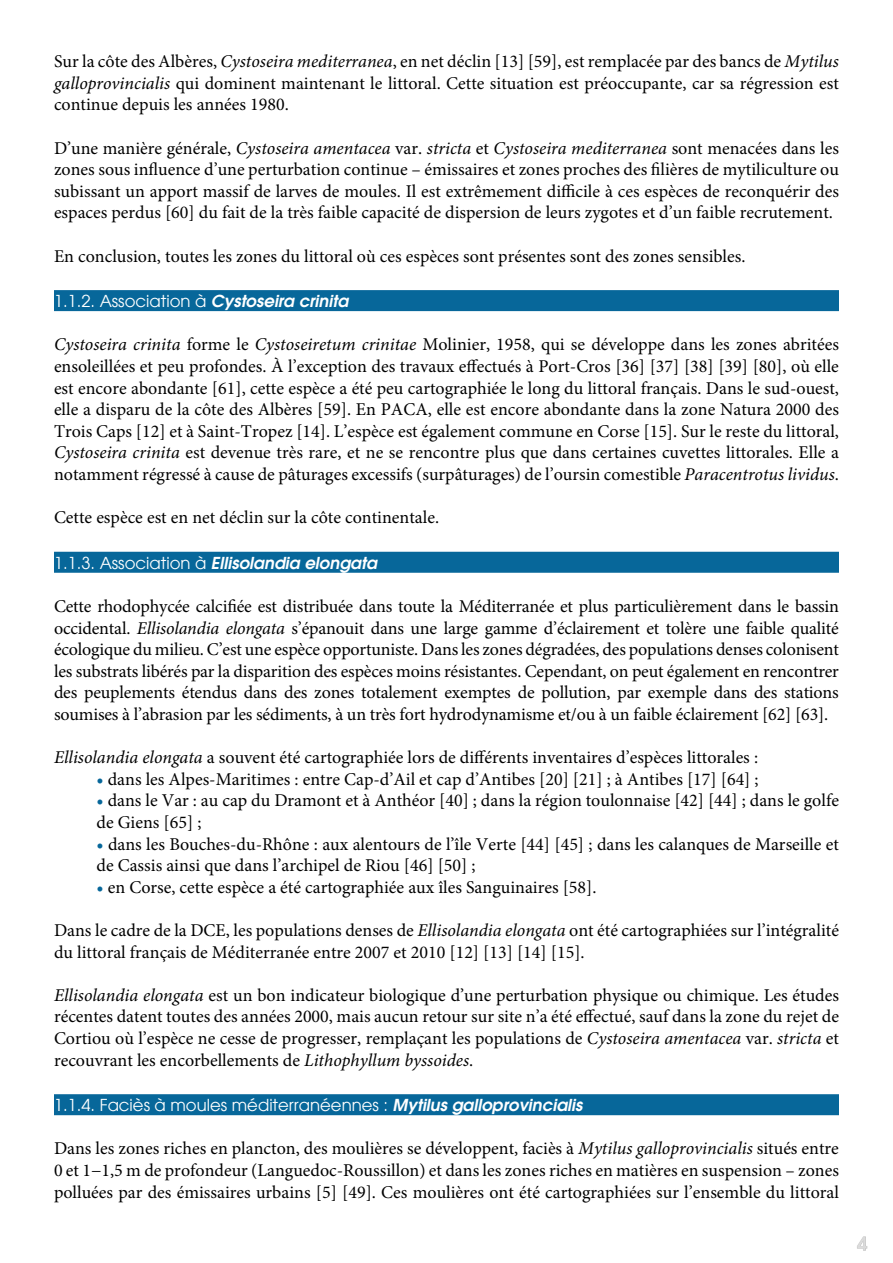
<style>
.page{position:relative;width:893px;height:1263px;background:#fff}
.page>*{position:absolute;margin:0;border:0;box-sizing:border-box;transform-origin:0 0}
.t1{font:18px/21.6px "Minion Pro";color:#000;text-align:justify}
.t2{font:500 18px "Avant Garde LT";color:#dadada}
.t3{font:16.5px "Avant Garde LT";color:#fff}
.t4{font:italic 600 16.5px "Avant Garde LT";color:#fff}
.s1{font-style:italic}
.s2{font-weight:600;font-style:italic}
.s3{font-weight:400;font-style:normal}
.s4{font-weight:700;color:#07679a}
</style>
<div class="page">
<svg style="left:857px;top:1236px;width:10px;height:15px"></svg>
<div style="left:54px;top:290px;width:785px;height:21px;background:#07679a"></div>
<div style="left:54px;top:552px;width:785px;height:21px;background:#07679a"></div>
<div style="left:54px;top:1094px;width:785px;height:21px;background:#07679a"></div>
<p class="t1" style="left:54px;top:51px;width:786px">Sur la côte des Albères, <span class="s1">Cystoseira mediterranea</span>, en net déclin [13] [59], est remplacée par des bancs de <span class="s1">Mytilus galloprovincialis</span> qui dominent maintenant le littoral. Cette situation est préoccupante, car sa régression est continue depuis les années 1980.</p>
<p class="t1" style="left:54px;top:137px;width:786px">D’une manière générale, <span class="s1">Cystoseira amentacea</span> var. <span class="s1">stricta</span> et <span class="s1">Cystoseira mediterranea</span> sont menacées dans les zones sous influence d’une perturbation continue – émissaires et zones proches des filières de mytiliculture ou subissant un apport massif de larves de moules. Il est extrêmement difficile à ces espèces de reconquérir des espaces perdus [60] du fait de la très faible capacité de dispersion de leurs zygotes et d’un faible recrutement.</p>
<p class="t1" style="left:54px;top:245px;width:693px">En conclusion, toutes les zones du littoral où ces espèces sont présentes sont des zones sensibles.</p>
<p class="t3" style="left:54px;top:291px;width:296px">1.1.2. Association à <span class="s2">Cystoseira crinita</span></p>
<p class="t1" style="left:54px;top:334px;width:787px"><span class="s1">Cystoseira crinita</span> forme le <span class="s1">Cystoseiretum crinitae</span> Molinier, 1958, qui se développe dans les zones abritées ensoleillées et peu profondes. À l’exception des travaux effectués à Port-Cros [36] [37] [38] [39] [80], où elle est encore abondante [61], cette espèce a été peu cartographiée le long du littoral français. Dans le sud-ouest, elle a disparu de la côte des Albères [59]. En PACA, elle est encore abondante dans la zone Natura 2000 des Trois Caps [12] et à Saint-Tropez [14]. L’espèce est également commune en Corse [15]. Sur le reste du littoral, <span class="s1">Cystoseira crinita</span> est devenue très rare, et ne se rencontre plus que dans certaines cuvettes littorales. Elle a notamment régressé à cause de pâturages excessifs (surpâturages) de l’oursin comestible <span class="s1">Paracentrotus lividus</span>.</p>
<p class="t1" style="left:54px;top:507px;width:387px">Cette espèce est en net déclin sur la côte continentale.</p>
<p class="t4" style="left:54px;top:552px;width:324px"><span class="s3">1.1.3. Association à</span> Ellisolandia elongata</p>
<p class="t1" style="left:54px;top:595px;width:787px">Cette rhodophycée calcifiée est distribuée dans toute la Méditerranée et plus particulièrement dans le bassin occidental. <span class="s1">Ellisolandia elongata</span> s’épanouit dans une large gamme d’éclairement et tolère une faible qualité écologique du milieu. C’est une espèce opportuniste. Dans les zones dégradées, des populations denses colonisent les substrats libérés par la disparition des espèces moins résistantes. Cependant, on peut également en rencontrer des peuplements étendus dans des zones totalement exemptes de pollution, par exemple dans des stations soumises à l’abrasion par les sédiments, à un très fort hydrodynamisme et/ou à un faible éclairement [62] [63].</p>
<p class="t1" style="left:54px;top:747px;width:706px"><span class="s1">Ellisolandia elongata</span> a souvent été cartographiée lors de différents inventaires d’espèces littorales :</p>
<p class="t1" style="left:97px;top:768px;width:664px"><span class="s4">•</span> dans les Alpes-Maritimes : entre Cap-d’Ail et cap d’Antibes [20] [21] ; à Antibes [17] [64] ;</p>
<p class="t1" style="left:97px;top:790px;width:744px"><span class="s4">•</span> dans le Var : au cap du Dramont et à Anthéor [40] ; dans la région toulonnaise [42] [44] ; dans le golfe de Giens [65] ;</p>
<p class="t1" style="left:97px;top:833px;width:744px"><span class="s4">•</span> dans les Bouches-du-Rhône : aux alentours de l’île Verte [44] [45] ; dans les calanques de Marseille et de Cassis ainsi que dans l’archipel de Riou [46] [50] ;</p>
<p class="t1" style="left:97px;top:876px;width:502px"><span class="s4">•</span> en Corse, cette espèce a été cartographiée aux îles Sanguinaires [58].</p>
<p class="t1" style="left:54px;top:919px;width:786px">Dans le cadre de la DCE, les populations denses de <span class="s1">Ellisolandia elongata</span> ont été cartographiées sur l’intégralité du littoral français de Méditerranée entre 2007 et 2010 [12] [13] [14] [15].</p>
<p class="t1" style="left:54px;top:984px;width:786px"><span class="s1">Ellisolandia elongata</span> est un bon indicateur biologique d’une perturbation physique ou chimique. Les études récentes datent toutes des années 2000, mais aucun retour sur site n’a été effectué, sauf dans la zone du rejet de Cortiou où l’espèce ne cesse de progresser, remplaçant les populations de <span class="s1">Cystoseira amentacea</span> var. <span class="s1">stricta</span> et recouvrant les encorbellements de <span class="s1">Lithophyllum byssoides</span>.</p>
<p class="t3" style="left:54px;top:1095px;width:530px">1.1.4. Faciès à moules méditerranéennes : <span class="s2">Mytilus galloprovincialis</span></p>
<p class="t1" style="left:54px;top:1138px;width:786px">Dans les zones riches en plancton, des moulières se développent, faciès à <span class="s1">Mytilus galloprovincialis</span> situés entre 0 et 1−1,5 m de profondeur (Languedoc-Roussillon) et dans les zones riches en matières en suspension – zones polluées par des émissaires urbains [5] [49]. Ces moulières ont été cartographiées sur l’ensemble du littoral</p>
<p class="t2" style="left:857px;top:1232px;width:11px">4</p>
</div>
